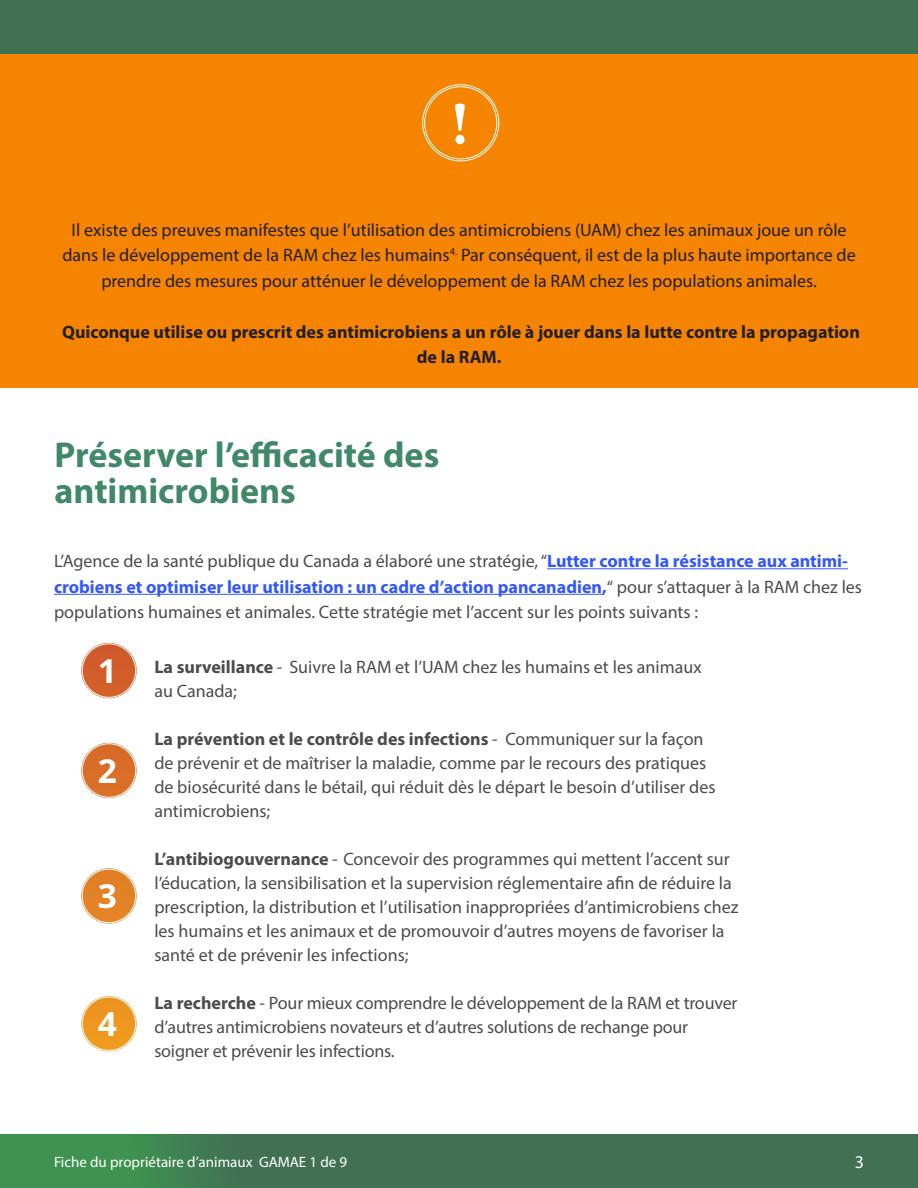
<style>
.page{position:relative;width:918px;height:1188px;background:#fff}
.page>*{position:absolute;margin:0;border:0;box-sizing:border-box;transform-origin:0 0}
.t1{font:700 60px "Minion Pro";color:#fff}
.t2{font:700 36px/36px "Myriad Pro";color:#418869}
.t3{font:700 36px "Khula";color:#fff}
.Paragraph_Style_5{font:18px/24px "Myriad Pro";color:#4b4c4d}
.t4{font:18px/25.5px "Myriad Pro";color:#231f20;text-align:center}
.t5{font:700 18px/25.5px "Myriad Pro";color:#231f20;text-align:center}
.Numbers{font:18px "Myriad Pro";color:#4b4c4d}
.t6{font:18px "Myriad Pro";color:#fff}
.t7{font:15px "Myriad Pro";color:#fff}
.s1{font-weight:700;color:#3457fb}
.s2{font-weight:700}
</style>
<div class="page">
<svg style="left:1px;top:1134px;width:917px;height:54px;background:#407652"></svg>
<hr style="left:0;top:1134px;width:1px;height:54px;background:#3f9251">
<div style="left:0;top:17px;width:918px;height:371px;background:#f58400"></div>
<div style="left:0;top:0;width:918px;height:54px;background:#417053"></div>
<div style="left:422px;top:84px;width:77px;height:77px;border:1px solid #fff;border-radius:50%"></div>
<div style="left:424px;top:86px;width:73px;height:73px;border:1px solid #fff;border-radius:50%"></div>
<hr style="left:547px;top:568px;width:301px;height:1px;background:#3457fb">
<hr style="left:54px;top:594px;width:548px;height:1px;background:#3457fb">
<svg style="left:81px;top:643px;width:56px;height:55px;background:#d36535"></svg>
<div style="left:80px;top:641px;width:58px;height:59px;border:1px solid #fff;border-radius:50%"></div>
<div style="left:82px;top:643px;width:54px;height:55px;border:1px solid #fff;border-radius:50%"></div>
<svg style="left:81px;top:743px;width:56px;height:55px;background:#da7533"></svg>
<div style="left:80px;top:741px;width:58px;height:59px;border:1px solid #fff;border-radius:50%"></div>
<div style="left:82px;top:743px;width:54px;height:55px;border:1px solid #fff;border-radius:50%"></div>
<svg style="left:81px;top:868px;width:56px;height:56px;background:#e58932"></svg>
<div style="left:80px;top:867px;width:58px;height:58px;border:1px solid #fff;border-radius:50%"></div>
<div style="left:82px;top:869px;width:54px;height:54px;border:1px solid #fff;border-radius:50%"></div>
<svg style="left:81px;top:996px;width:56px;height:55px;background:#ef9c2b"></svg>
<div style="left:80px;top:994px;width:58px;height:59px;border:1px solid #fff;border-radius:50%"></div>
<div style="left:82px;top:996px;width:54px;height:55px;border:1px solid #fff;border-radius:50%"></div>
<p class="t1" style="left:451px;top:82px;width:19px">!</p>
<p class="t4" style="left:62px;top:216px;width:795px">Il existe des preuves manifestes que l’utilisation des antimicrobiens (UAM) chez les animaux joue un rôle dans le développement de la RAM chez les humains<sup>4.</sup> Par conséquent, il est de la plus haute importance de prendre des mesures pour atténuer le développement de la RAM chez les populations animales.</p>
<p class="t5" style="left:62px;top:318px;width:799px">Quiconque utilise ou prescrit des antimicrobiens a un rôle à jouer dans la lutte contre la propagation de la RAM.</p>
<p class="t2" style="left:55px;top:435px;width:386px">Préserver l’efficacité des antimicrobiens</p>
<p class="Paragraph_Style_5" style="left:54px;top:548px;width:810px;line-height:25.5px">L’Agence de la santé publique du Canada a élaboré une stratégie, “<span class="s1">Lutter contre la résistance aux antimi&shy;crobiens et optimiser leur utilisation : un cadre d’action pancanadien,</span>“ pour s’attaquer à la RAM chez les populations humaines et animales. Cette stratégie met l’accent sur les points suivants :</p>
<p class="Numbers" style="left:154px;top:656px;width:549px"><span class="s2">La surveillance</span> - Suivre la RAM et l’UAM chez les humains et les animaux</p>
<p class="Numbers" style="left:154px;top:680px;width:84px">au Canada;</p>
<p class="Paragraph_Style_5" style="left:154px;top:727px;width:563px"><span class="s2">La prévention et le contrôle des infections</span> - Communiquer sur la façon de prévenir et de maîtriser la maladie, comme par le recours des pratiques de biosécurité dans le bétail, qui réduit dès le départ le besoin d’utiliser des antimicrobiens;</p>
<p class="Paragraph_Style_5" style="left:154px;top:847px;width:586px"><span class="s2">L’antibiogouvernance</span> - Concevoir des programmes qui mettent l’accent sur l’éducation, la sensibilisation et la supervision réglementaire afin de réduire la prescription, la distribution et l’utilisation inappropriées d’antimicrobiens chez les humains et les animaux et de promouvoir d’autres moyens de favoriser la santé et de prévenir les infections;</p>
<p class="Paragraph_Style_5" style="left:154px;top:991px;width:585px"><span class="s2">La recherche</span> - Pour mieux comprendre le développement de la RAM et trouver d’autres antimicrobiens novateurs et d’autres solutions de rechange pour soigner et prévenir les infections.</p>
<p class="t3" style="left:98px;top:649px;width:21px">1</p>
<p class="t3" style="left:98px;top:749px;width:21px">2</p>
<p class="t3" style="left:98px;top:874px;width:21px">3</p>
<p class="t3" style="left:98px;top:1002px;width:21px">4</p>
<p class="t7" style="left:54px;top:1152px;width:295px">Fiche du propriétaire d’animaux GAMAE 1 de 9</p>
<p class="t6" style="left:855px;top:1151px;width:11px">3</p>
</div>
